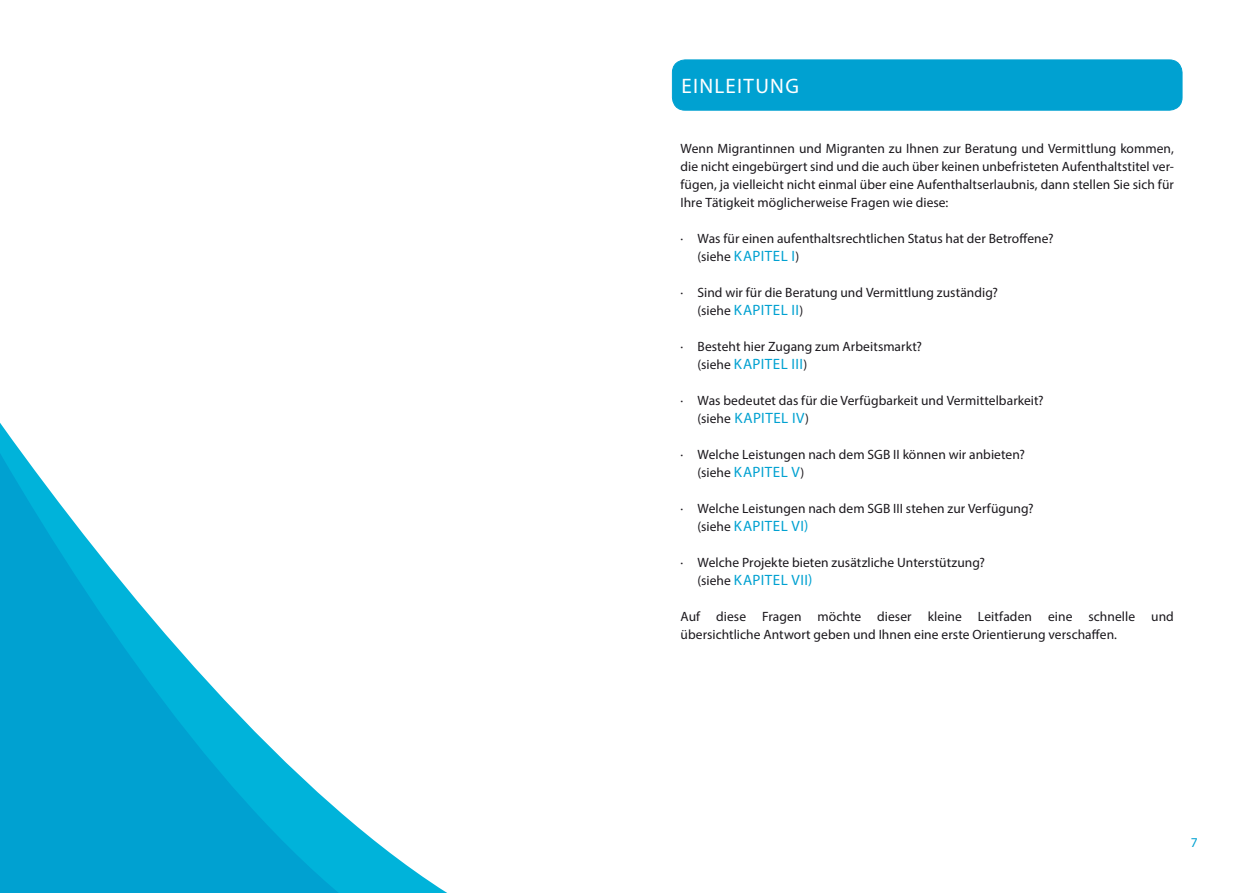
<style>
.page{position:relative;width:1259px;height:893px;background:#fff}
.page>*{position:absolute;margin:0;border:0;box-sizing:border-box;transform-origin:0 0}
.t1{font:21px "Myriad Pro";letter-spacing:.06em;color:#fff}
.t2{font:15px "Myriad Pro";letter-spacing:.03em;color:#00a1d1}
.t3{font:13.5px/18px "Myriad Pro";letter-spacing:.005em;color:#1a171c;text-align:justify}
.t4{font:13.5px "Myriad Pro";color:#00a1d1}
.s1{font-size:13.5px;color:#1a171c}
</style>
<div class="page">
<svg style="left:0;top:423px;width:447px;height:470px"></svg>
<div style="left:672px;top:60px;width:510px;height:50px;background:#00a1d1;border-radius:13px"></div>
<div style="left:672px;top:60px;width:510px;height:51px;border:1px solid #00a1d1;border-radius:13px"></div>
<h1 class="t1" style="left:681px;top:73px;width:119px">EINLEITUNG</h1>
<p class="t3" style="left:680px;top:139px;width:495px">Wenn Migrantinnen und Migranten zu Ihnen zur Beratung und Vermittlung kommen, die nicht eingebürgert sind und die auch über keinen unbefristeten Aufenthaltstitel ver&shy;fügen, ja vielleicht nicht einmal über eine Aufenthaltserlaubnis, dann stellen Sie sich für Ihre Tätigkeit möglicherweise Fragen wie diese:</p>
<p class="t3" style="left:680px;top:229px;width:374px">· Was für einen aufenthaltsrechtlichen Status hat der Betroffene?</p>
<p class="t2" style="left:697px;top:247px;width:103px"><span class="s1">(siehe</span> KAPITEL I<span class="s1">)</span></p>
<p class="t3" style="left:680px;top:283px;width:319px">· Sind wir für die Beratung und Vermittlung zuständig?</p>
<p class="t2" style="left:697px;top:301px;width:107px"><span class="s1">(siehe</span> KAPITEL II<span class="s1">)</span></p>
<p class="t3" style="left:680px;top:337px;width:243px">· Besteht hier Zugang zum Arbeitsmarkt?</p>
<p class="t2" style="left:697px;top:355px;width:111px"><span class="s1">(siehe</span> KAPITEL III<span class="s1">)</span></p>
<p class="t3" style="left:680px;top:391px;width:365px">· Was bedeutet das für die Verfügbarkeit und Vermittelbarkeit?</p>
<p class="t2" style="left:697px;top:409px;width:113px"><span class="s1">(siehe</span> KAPITEL IV<span class="s1">)</span></p>
<p class="t3" style="left:680px;top:445px;width:346px">· Welche Leistungen nach dem SGB II können wir anbieten?</p>
<p class="t2" style="left:697px;top:463px;width:108px"><span class="s1">(siehe</span> KAPITEL V<span class="s1">)</span></p>
<p class="t3" style="left:680px;top:499px;width:355px">· Welche Leistungen nach dem SGB III stehen zur Verfügung?</p>
<p class="t2" style="left:697px;top:517px;width:112px"><span class="s1">(siehe</span> KAPITEL VI)</p>
<p class="t3" style="left:680px;top:553px;width:306px">· Welche Projekte bieten zusätzliche Unterstützung?</p>
<p class="t2" style="left:697px;top:571px;width:116px"><span class="s1">(siehe</span> KAPITEL VII)</p>
<p class="t3" style="left:680px;top:607px;width:495px">Auf diese Fragen möchte dieser kleine Leitfaden eine schnelle und übersichtliche Antwort geben und Ihnen eine erste Orientierung verschaffen.</p>
<p class="t4" style="left:1191px;top:834px;width:8px">7</p>
</div>
